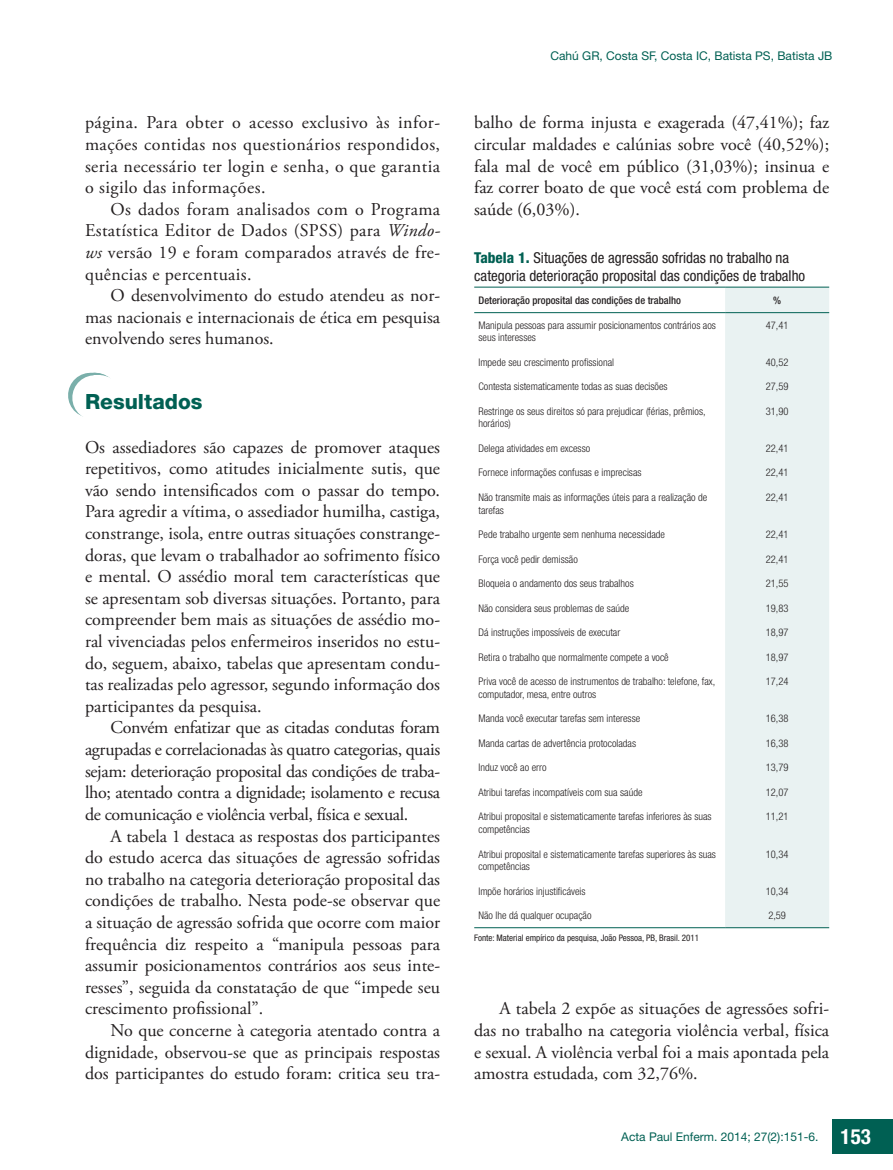
<style>
.page{position:relative;width:893px;height:1170px;background:#fff}
.page>*{position:absolute;margin:0;border:0;box-sizing:border-box;transform-origin:0 0}
.t1{font:800 21px "Helvetica Neue LT Std";color:#006053}
.t2{font:18px/21.6px "Adobe Garamond Pro";color:#231f20;text-align:justify}
.t3{font:condensed 15px/18px "Helvetica Neue LT Std";color:#231f20}
.t4{font:12px "Helvetica Neue LT Std";color:#006053}
.t5{font:300 condensed 10.5px/12.6px "Helvetica Neue LT Std";color:#231f20}
.t6{font:500 condensed 10.5px "Helvetica Neue LT Std";color:#231f20}
.t7{font:condensed 9px "Helvetica Neue LT Std";color:#231f20}
.s1{font-style:italic}
.s2{font-weight:800;color:#006053}
.s3{font-weight:700;font-stretch:condensed;font-size:21px;color:#fff}
</style>
<div class="page">
<div style="left:832px;top:1118px;width:61px;height:35px;background:#006053"></div>
<hr style="left:91px;top:373px;width:1px;height:45px;background:#7aafaa">
<svg style="left:92px;top:373px;width:7px;height:3px"></svg>
<hr style="left:95px;top:375px;width:1px;height:45px;background:#fff">
<div style="left:725px;top:288px;width:104px;height:639px;background:#e9f2f2"></div>
<hr style="left:474px;top:287px;width:251px;height:1px;background:#006053">
<hr style="left:725px;top:287px;width:104px;height:1px;background:#006053">
<hr style="left:474px;top:312px;width:251px;height:1px;background:#006053">
<hr style="left:725px;top:312px;width:104px;height:1px;background:#006053">
<hr style="left:474px;top:927px;width:251px;height:1px;background:#006053">
<hr style="left:725px;top:927px;width:104px;height:1px;background:#006053">
<p class="t2" style="left:85px;top:112px;width:357px">página. Para obter o acesso exclusivo às infor&shy;mações contidas nos questionários respondidos, seria necessário ter login e senha, o que garantia o sigilo das informações.</p>
<p class="t2" style="left:85px;top:199px;width:357px;text-indent:26px">Os dados foram analisados com o Programa Estatística Editor de Dados (SPSS) para <span class="s1">Windo&shy;ws</span> versão 19 e foram comparados através de fre&shy;quências e percentuais.</p>
<p class="t2" style="left:85px;top:285px;width:357px;text-indent:26px">O desenvolvimento do estudo atendeu as nor&shy;mas nacionais e internacionais de ética em pesquisa envolvendo seres humanos.</p>
<p class="t1" style="left:85px;top:389px;width:119px">Resultados</p>
<p class="t2" style="left:85px;top:436px;width:357px">Os assediadores são capazes de promover ataques repetitivos, como atitudes inicialmente sutis, que vão sendo intensificados com o passar do tempo.<br>Para agredir a vítima, o assediador humilha, castiga, constrange, isola, entre outras situações constrange&shy;doras, que levam o trabalhador ao sofrimento físico e mental. O assédio moral tem características que se apresentam sob diversas situações. Portanto, para compreender bem mais as situações de assédio mo&shy;ral vivenciadas pelos enfermeiros inseridos no estu&shy;do, seguem, abaixo, tabelas que apresentam condu&shy;tas realizadas pelo agressor, segundo informação dos participantes da pesquisa.</p>
<p class="t2" style="left:85px;top:717px;width:357px;text-indent:26px">Convém enfatizar que as citadas condutas foram agrupadas e correlacionadas às quatro categorias, quais sejam: deterioração proposital das condições de traba&shy;lho; atentado contra a dignidade; isolamento e recusa de comunicação e violência verbal, física e sexual.</p>
<p class="t2" style="left:85px;top:825px;width:357px;text-indent:26px">A tabela 1 destaca as respostas dos participantes do estudo acerca das situações de agressão sofridas no trabalho na categoria deterioração proposital das condições de trabalho. Nesta pode-se observar que a situação de agressão sofrida que ocorre com maior frequência diz respeito a “manipula pessoas para assumir posicionamentos contrários aos seus inte&shy;resses”, seguida da constatação de que “impede seu crescimento profissional”.</p>
<p class="t2" style="left:85px;top:1020px;width:357px;text-indent:26px">No que concerne à categoria atentado contra a dignidade, observou-se que as principais respostas dos participantes do estudo foram: critica seu tra-</p>
<p class="t4" style="left:550px;top:48px;width:283px">Cahú GR, Costa SF, Costa IC, Batista PS, Batista JB</p>
<p class="t2" style="left:474px;top:112px;width:357px">balho de forma injusta e exagerada (47,41%); faz circular maldades e calúnias sobre você (40,52%); fala mal de você em público (31,03%); insinua e faz correr boato de que você está com problema de saúde (6,03%).</p>
<p class="t3" style="left:474px;top:248px;width:333px"><span class="s2">Tabela 1.</span> Situações de agressão sofridas no trabalho na categoria deterioração proposital das condições de trabalho</p>
<p class="t6" style="left:478px;top:293px;width:204px">Deterioração proposital das condições de trabalho</p>
<p class="t6" style="left:773px;top:293px;width:9px">%</p>
<p class="t5" style="left:478px;top:318px;width:239px">Manipula pessoas para assumir posicionamentos contrários aos seus interesses</p>
<p class="t5" style="left:766px;top:318px;width:24px">47,41</p>
<p class="t5" style="left:478px;top:355px;width:137px">Impede seu crescimento profissional</p>
<p class="t5" style="left:766px;top:355px;width:24px">40,52</p>
<p class="t5" style="left:478px;top:380px;width:191px">Contesta sistematicamente todas as suas decisões</p>
<p class="t5" style="left:766px;top:380px;width:24px">27,59</p>
<p class="t5" style="left:478px;top:404px;width:229px">Restringe os seus direitos só para prejudicar (férias, prêmios, horários)</p>
<p class="t5" style="left:766px;top:404px;width:24px">31,90</p>
<p class="t5" style="left:478px;top:442px;width:113px">Delega atividades em excesso</p>
<p class="t5" style="left:766px;top:442px;width:24px">22,41</p>
<p class="t5" style="left:478px;top:466px;width:165px">Fornece informações confusas e imprecisas</p>
<p class="t5" style="left:766px;top:466px;width:24px">22,41</p>
<p class="t5" style="left:478px;top:491px;width:230px">Não transmite mais as informações úteis para a realização de tarefas</p>
<p class="t5" style="left:766px;top:491px;width:24px">22,41</p>
<p class="t5" style="left:478px;top:528px;width:188px">Pede trabalho urgente sem nenhuma necessidade</p>
<p class="t5" style="left:766px;top:528px;width:24px">22,41</p>
<p class="t5" style="left:478px;top:552px;width:101px">Força você pedir demissão</p>
<p class="t5" style="left:766px;top:552px;width:24px">22,41</p>
<p class="t5" style="left:478px;top:577px;width:157px">Bloqueia o andamento dos seus trabalhos</p>
<p class="t5" style="left:766px;top:577px;width:24px">21,55</p>
<p class="t5" style="left:478px;top:601px;width:152px">Não considera seus problemas de saúde</p>
<p class="t5" style="left:766px;top:601px;width:24px">19,83</p>
<p class="t5" style="left:478px;top:626px;width:143px">Dá instruções impossíveis de executar</p>
<p class="t5" style="left:766px;top:626px;width:24px">18,97</p>
<p class="t5" style="left:478px;top:650px;width:192px">Retira o trabalho que normalmente compete a você</p>
<p class="t5" style="left:766px;top:650px;width:24px">18,97</p>
<p class="t5" style="left:478px;top:675px;width:238px">Priva você de acesso de instrumentos de trabalho: telefone, fax, computador, mesa, entre outros</p>
<p class="t5" style="left:766px;top:675px;width:24px">17,24</p>
<p class="t5" style="left:478px;top:712px;width:163px">Manda você executar tarefas sem interesse</p>
<p class="t5" style="left:766px;top:712px;width:24px">16,38</p>
<p class="t5" style="left:478px;top:736px;width:159px">Manda cartas de advertência protocoladas</p>
<p class="t5" style="left:766px;top:736px;width:24px">16,38</p>
<p class="t5" style="left:478px;top:761px;width:70px">Induz você ao erro</p>
<p class="t5" style="left:766px;top:761px;width:24px">13,79</p>
<p class="t5" style="left:478px;top:785px;width:166px">Atribui tarefas incompatíveis com sua saúde</p>
<p class="t5" style="left:766px;top:785px;width:24px">12,07</p>
<p class="t5" style="left:478px;top:810px;width:235px">Atribui proposital e sistematicamente tarefas inferiores às suas competências</p>
<p class="t5" style="left:766px;top:810px;width:24px">11,21</p>
<p class="t5" style="left:478px;top:847px;width:239px">Atribui proposital e sistematicamente tarefas superiores às suas competências</p>
<p class="t5" style="left:766px;top:847px;width:24px">10,34</p>
<p class="t5" style="left:478px;top:884px;width:109px">Impõe horários injustificáveis</p>
<p class="t5" style="left:766px;top:884px;width:24px">10,34</p>
<p class="t5" style="left:478px;top:909px;width:115px">Não lhe dá qualquer ocupação</p>
<p class="t5" style="left:768px;top:909px;width:19px">2,59</p>
<p class="t7" style="left:474px;top:932px;width:226px">Fonte: Material empírico da pesquisa, João Pessoa, PB, Brasil. 2011</p>
<p class="t2" style="left:474px;top:998px;width:357px;text-indent:26px">A tabela 2 expõe as situações de agressões sofri&shy;das no trabalho na categoria violência verbal, física e sexual. A violência verbal foi a mais apontada pela amostra estudada, com 32,76%.</p>
<p class="t4" style="left:621px;top:1129px;width:251px">Acta Paul Enferm. 2014; 27(2):151-6. <span class="s3">153</span></p>
</div>
